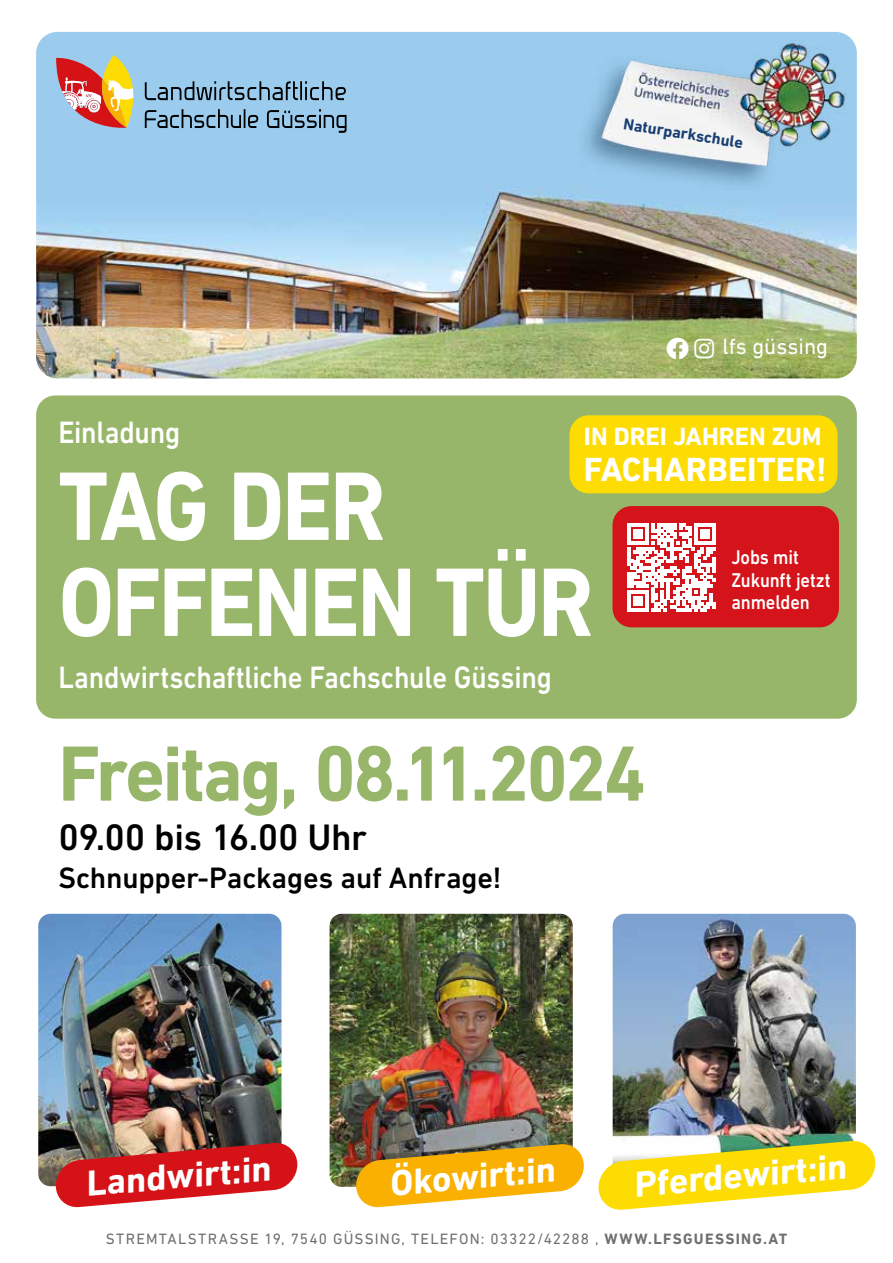
<style>
.page{position:relative;width:893px;height:1263px;background:#fff}
.page>*{position:absolute;margin:0;border:0;box-sizing:border-box;transform-origin:0 0}
.t1{font:700 99px/96px "DIN Next LT Pro";letter-spacing:-.025em;color:#fff;scale:.9 1}
.t2{font:700 79.5px "DIN Next LT Pro";letter-spacing:-.035em;color:#98b669;scale:.95 1}
.t3{font:500 37.5px "DIN Next LT Pro";letter-spacing:-.01em;color:#000}
.t4{font:700 36.6px "DIN Next LT Pro";color:#fff}
.t5{font:700 34.05px "DIN Next LT Pro";color:#fff}
.t6{font:500 31.5px "DIN Next LT Pro";letter-spacing:-.01em;color:#fff;scale:.9 1}
.t7{font:500 30px "DIN Next LT Pro";letter-spacing:-.005em;color:#000}
.t8{font:700 25.5px "DIN Next LT Pro";color:#fff}
.t9{font:22.5px "DIN Next LT Pro";color:#fff}
.t10{font:500 20.25px/22.5px "DIN Next LT Pro";letter-spacing:-.005em;color:#fff;scale:.9 1}
.t11{font:700 16.2px "DIN Next LT Pro";color:#193f73}
.t12{font:15.3px "DIN Next LT Pro";letter-spacing:.075em;color:#706f6f}
.s1{font-weight:700}
</style>
<div class="page">
<div style="left:36px;top:395px;width:821px;height:324px;background:#98b669;border-radius:19px"></div>
<img style="left:36px;top:32px;width:821px;height:346px">
<div style="left:612px;top:506px;width:227px;height:121px;background:#d4141a;border-radius:19px"></div>
<svg style="left:56px;top:55px;width:291px;height:78px;background:#99acba"></svg>
<img style="left:562px;top:39px;width:291px;height:152px">
<img style="left:38px;top:914px;width:243px;height:272px">
<img style="left:613px;top:914px;width:243px;height:225px">
<img style="left:330px;top:914px;width:243px;height:273px">
<svg style="left:598px;top:1139px;width:277px;height:71px"></svg>
<svg style="left:56px;top:1141px;width:241px;height:67px"></svg>
<svg style="left:356px;top:1142px;width:228px;height:66px;background:#e1ae35"></svg>
<svg style="left:627px;top:523px;width:89px;height:89px"></svg>
<div style="left:569px;top:415px;width:268px;height:78px;background:#fddc04;border-radius:19px"></div>
<svg style="left:667px;top:338px;width:47px;height:22px"></svg>
<p class="t11" style="left:625px;top:114px;width:122px;rotate:9deg">Naturparkschule</p>
<h3 class="t9" style="left:666px;top:333px;width:163px">□□ ■▲▼ lfs güssing</h3>
<h3 class="t6" style="left:58px;top:413px;width:137px">Einladung</h3>
<h3 class="t8" style="left:584px;top:421px;width:239px">IN DREI JAHREN ZUM</h3>
<h3 class="t5" style="left:584px;top:449px;width:244px">FACHARBEITER!</h3>
<h1 class="t1" style="left:58px;top:458px;width:596px">TAG DER<br>OFFENEN TÜR</h1>
<h3 class="t6" style="left:58px;top:659px;width:550px">Landwirtschaftliche Fachschule Güssing</h3>
<h3 class="t10" style="left:731px;top:546px;width:112px">Jobs mit<br>Zukunft jetzt anmelden</h3>
<h2 class="t2" style="left:58px;top:727px;width:620px">Freitag, 08.11.2024</h2>
<h3 class="t3" style="left:58px;top:816px;width:310px">09.00 bis 16.00 Uhr</h3>
<h3 class="t7" style="left:58px;top:860px;width:445px">Schnupper-Packages auf Anfrage!</h3>
<h3 class="t4" style="left:84px;top:1162px;width:187px;rotate:-5deg">Landwirt:in</h3>
<h3 class="t4" style="left:387px;top:1162px;width:168px;rotate:-5deg">Ökowirt:in</h3>
<h3 class="t4" style="left:632px;top:1163px;width:215px;rotate:-5deg">Pferdewirt:in</h3>
<p class="t12" style="left:106px;top:1230px;width:683px">STREMTALSTRASSE 19, 7540 GÜSSING, TELEFON: 03322/42288 , <span class="s1">WWW.LFSGUESSING.AT</span></p>
</div>
